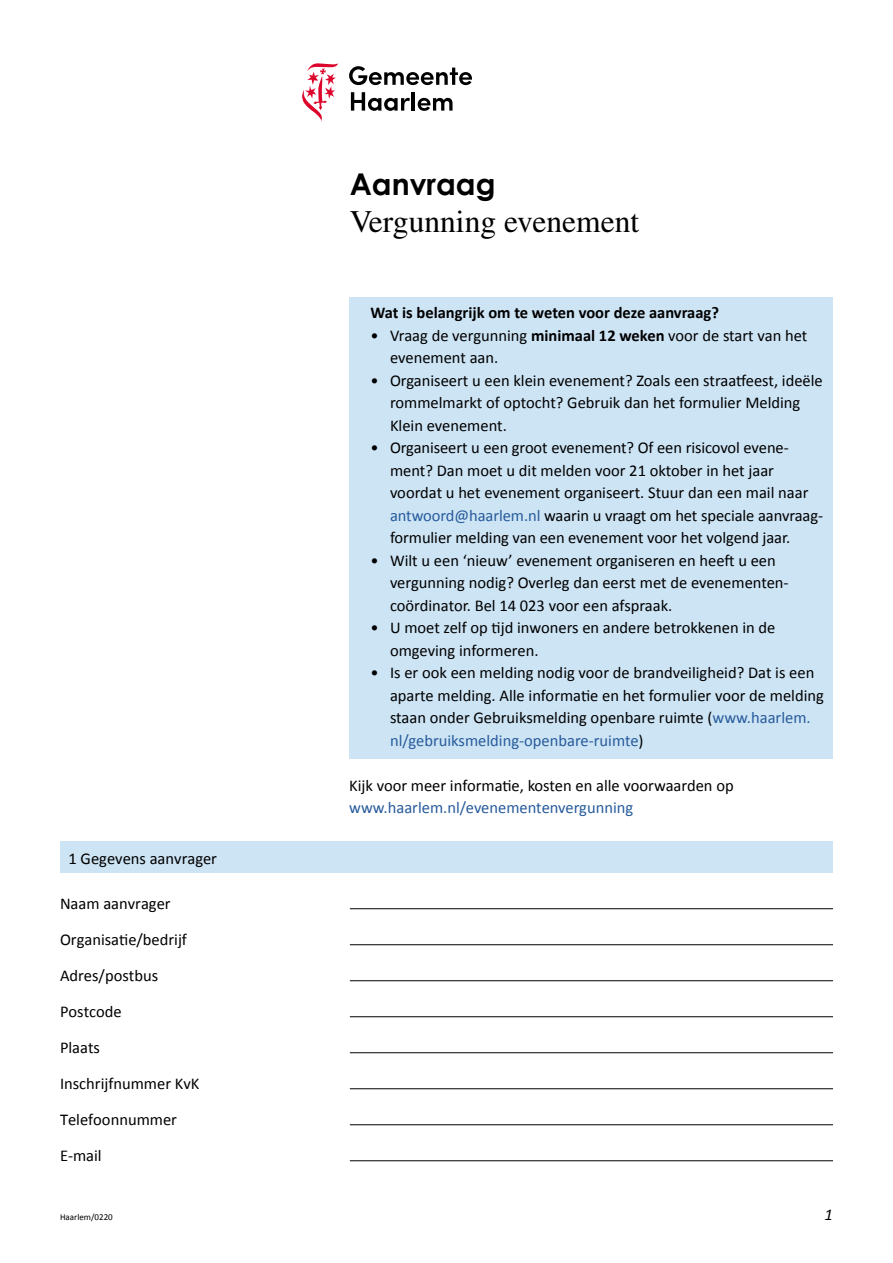
<style>
.page{position:relative;width:893px;height:1263px;background:#fff}
.page>*{position:absolute;margin:0;border:0;box-sizing:border-box;transform-origin:0 0}
.Onderkop{font:31.5px "Times LT Pro";color:#000}
.Kop{font:700 30px "Century Gothic";color:#000}
.Instructies_3{font:16.5px/22.5px "Calibri";color:#000}
.Lijn{font:16.5px "Calibri";color:#000}
.Instructies_4{font:16.5px "Calibri";color:#000}
.Instructies_3-2{font:700 16.5px "Calibri";color:#000}
.Instructies_4-2{font:16.5px "Calibri";color:#275b9b}
.Vragen{font:16.5px "Calibri";color:#000}
.t1{font:italic 16.5px "Calibri";color:#000}
.t2{font:9px "Calibri";color:#000}
.s1{font-weight:700}
.s2{color:#275b9b}
</style>
<div class="page">
<svg style="left:351px;top:92px;width:59px;height:19px"></svg>
<hr style="left:412px;top:92px;width:3px;height:19px;background:#000">
<svg style="left:418px;top:98px;width:34px;height:13px"></svg>
<svg style="left:349px;top:66px;width:123px;height:19px"></svg>
<svg style="left:302px;top:63px;width:36px;height:59px"></svg>
<div style="left:350px;top:297px;width:483px;height:34px;background:#cde4f5"></div>
<div style="left:350px;top:320px;width:483px;height:56px;background:#cde4f5"></div>
<div style="left:350px;top:365px;width:483px;height:79px;background:#cde4f5"></div>
<div style="left:350px;top:432px;width:483px;height:124px;background:#cde4f5"></div>
<div style="left:350px;top:545px;width:483px;height:79px;background:#cde4f5"></div>
<div style="left:350px;top:612px;width:483px;height:57px;background:#cde4f5"></div>
<div style="left:350px;top:657px;width:483px;height:102px;background:#cde4f5"></div>
<div style="left:60px;top:841px;width:773px;height:32px;background:#cde4f5"></div>
<hr style="left:350px;top:908px;width:483px;height:1px;background:#000">
<hr style="left:350px;top:944px;width:483px;height:1px;background:#000">
<hr style="left:350px;top:980px;width:483px;height:1px;background:#000">
<hr style="left:350px;top:1016px;width:483px;height:1px;background:#000">
<hr style="left:350px;top:1052px;width:483px;height:1px;background:#000">
<hr style="left:350px;top:1088px;width:483px;height:1px;background:#000">
<hr style="left:350px;top:1124px;width:483px;height:1px;background:#000">
<hr style="left:350px;top:1160px;width:483px;height:1px;background:#000">
<p class="Kop" style="left:350px;top:165px;width:147px">Aanvraag</p>
<p class="Onderkop" style="left:350px;top:203px;width:291px">Vergunning evenement</p>
<p class="Vragen" style="left:68px;top:848px;width:150px">1 Gegevens aanvrager</p>
<p class="Lijn" style="left:60px;top:893px;width:112px">Naam aanvrager</p>
<p class="Lijn" style="left:60px;top:929px;width:128px">Organisatie/bedrijf</p>
<p class="Lijn" style="left:60px;top:965px;width:100px">Adres/postbus</p>
<p class="Lijn" style="left:60px;top:1001px;width:63px">Postcode</p>
<p class="Lijn" style="left:60px;top:1037px;width:42px">Plaats</p>
<p class="Lijn" style="left:60px;top:1073px;width:141px">Inschrijfnummer KvK</p>
<p class="Lijn" style="left:60px;top:1109px;width:119px">Telefoonnummer</p>
<p class="Lijn" style="left:60px;top:1145px;width:43px">E-mail</p>
<p class="Instructies_3-2" style="left:370px;top:303px;width:350px">Wat is belangrijk om te weten voor deze aanvraag?</p>
<p class="Instructies_3" style="left:390px;top:323px;width:419px;text-indent:-20px">• Vraag de vergunning <span class="s1">minimaal 12 weken</span> voor de start van het evenement aan.</p>
<p class="Instructies_3" style="left:390px;top:368px;width:434px;text-indent:-20px">• Organiseert u een klein evenement? Zoals een straatfeest, ideële rommelmarkt of optocht? Gebruik dan het formulier Melding<br>Klein evenement.</p>
<p class="Instructies_3" style="left:390px;top:436px;width:435px;text-indent:-20px">• Organiseert u een groot evenement? Of een risicovol evene&shy;ment? Dan moet u dit melden voor 21 oktober in het jaar voordat u het evenement organiseert. Stuur dan een mail naar <span class="s2">antwoord@haarlem.nl</span> waarin u vraagt om het speciale aanvraag&shy;formulier melding van een evenement voor het volgend jaar.</p>
<p class="Instructies_3" style="left:390px;top:548px;width:400px;text-indent:-20px">• Wilt u een ‘nieuw’ evenement organiseren en heeft u een vergunning nodig? Overleg dan eerst met de evenementen&shy;coördinator. Bel 14 023 voor een afspraak.</p>
<p class="Instructies_3" style="left:390px;top:616px;width:387px;text-indent:-20px">• U moet zelf op tijd inwoners en andere betrokkenen in de omgeving informeren.</p>
<p class="Instructies_3" style="left:390px;top:661px;width:435px;text-indent:-20px">• Is er ook een melding nodig voor de brandveiligheid? Dat is een aparte melding. Alle informatie en het formulier voor de melding staan onder Gebruiksmelding openbare ruimte (<span class="s2">www.haarlem. nl/gebruiksmelding-openbare-ruimte</span>)</p>
<p class="Instructies_4" style="left:349px;top:775px;width:386px">Kijk voor meer informatie, kosten en alle voorwaarden op</p>
<p class="Instructies_4-2" style="left:349px;top:798px;width:286px">www.haarlem.nl/evenementenvergunning</p>
<p class="t2" style="left:60px;top:1211px;width:54px">Haarlem/0220</p>
<p class="t1" style="left:825px;top:1204px;width:10px">1</p>
</div>
